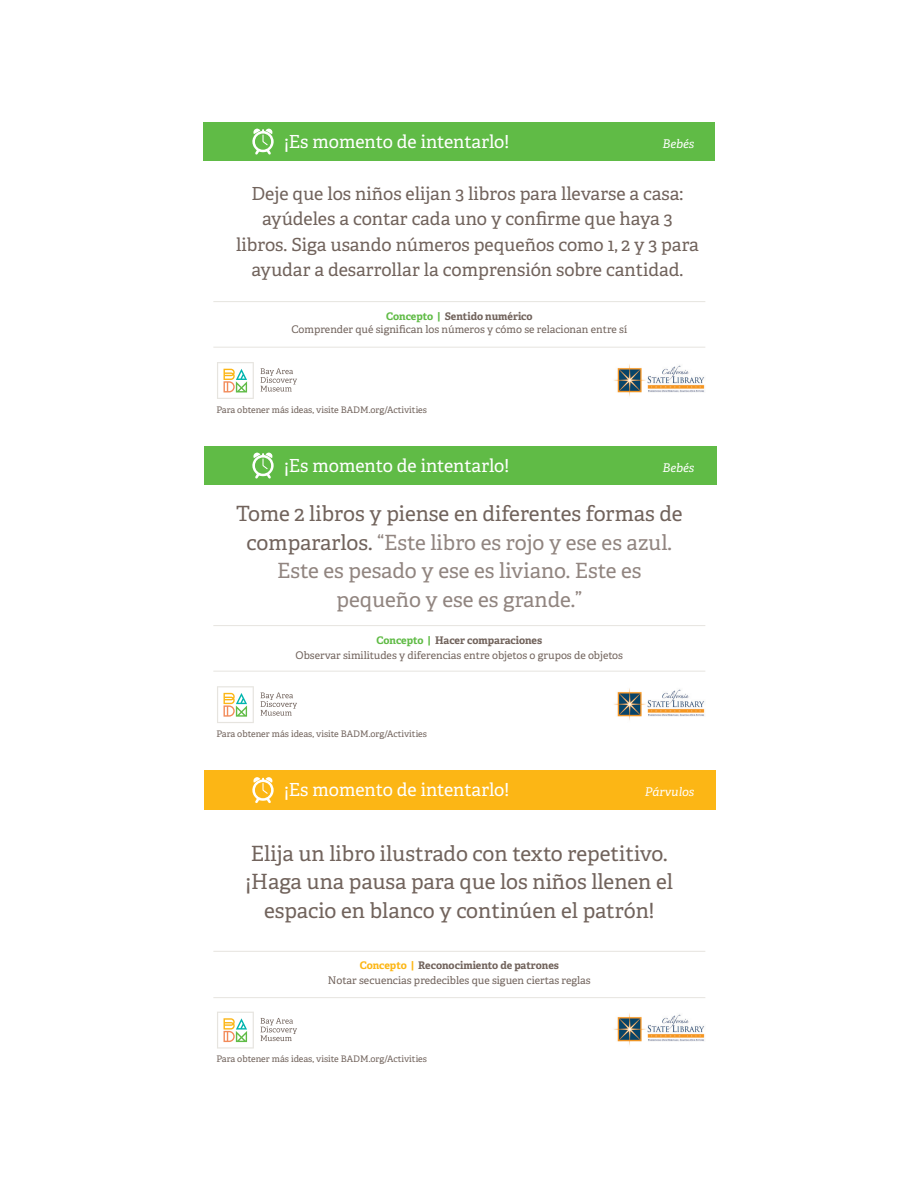
<style>
.page{position:relative;width:918px;height:1188px;background:#fff}
.page>*{position:absolute;margin:0;border:0;box-sizing:border-box;transform-origin:0 0}
.t1{font:21px/28.5px "Adelle PE";color:#918580;text-align:center}
.t2{font:21px/28.5px "Adelle PE";color:#71635c;text-align:center}
.t3{font:18px/25.5px "Adelle PE";color:#71635c;text-align:center}
.t4{font:18px "Adelle PE";letter-spacing:-.005em;color:#fff}
.t5{font:italic 12px "Adelle PE";color:#fff}
.t6{font:10.5px/15.5px "Adelle PE";color:#71635c;text-align:center}
.t7{font:9px "Adelle PE";color:#71635c}
.s1{font-weight:700;color:#60bb46}
.s2{font-weight:700}
.s3{color:#71635c}
.s4{font-weight:700;color:#fcb615}
</style>
<div class="page">
<div style="left:204px;top:122px;width:511px;height:39px;background:#60bb46"></div>
<div style="left:204px;top:446px;width:512px;height:39px;background:#60bb46"></div>
<div style="left:204px;top:770px;width:512px;height:39px;background:#fcb615"></div>
<hr style="left:213px;top:301px;width:492px;height:1px;background:#e6e4df">
<hr style="left:213px;top:625px;width:492px;height:1px;background:#e6e4df">
<hr style="left:213px;top:951px;width:492px;height:1px;background:#e6e4df">
<hr style="left:213px;top:347px;width:492px;height:1px;background:#e6e4df">
<hr style="left:213px;top:671px;width:492px;height:1px;background:#e6e4df">
<hr style="left:213px;top:997px;width:492px;height:1px;background:#e6e4df">
<svg style="left:252px;top:129px;width:22px;height:26px"></svg>
<svg style="left:252px;top:453px;width:22px;height:26px"></svg>
<svg style="left:252px;top:777px;width:22px;height:26px"></svg>
<svg style="left:261px;top:368px;width:36px;height:24px"></svg>
<svg style="left:217px;top:362px;width:37px;height:37px"></svg>
<img style="left:614px;top:364px;width:91px;height:32px">
<svg style="left:261px;top:693px;width:36px;height:23px"></svg>
<svg style="left:217px;top:686px;width:37px;height:37px"></svg>
<img style="left:614px;top:688px;width:91px;height:32px">
<svg style="left:261px;top:1018px;width:36px;height:23px"></svg>
<svg style="left:217px;top:1012px;width:37px;height:37px"></svg>
<img style="left:614px;top:1013px;width:91px;height:32px">
<h2 class="t4" style="left:284px;top:128px;width:227px">¡Es momento de intentarlo!</h2>
<p class="t5" style="left:663px;top:135px;width:33px">Bebés</p>
<h2 class="t3" style="left:236px;top:180px;width:464px">Deje que los niños elijan 3 libros para llevarse a casa: ayúdeles a contar cada uno y confirme que haya 3 libros. Siga usando números pequeños como 1, 2 y 3 para ayudar a desarrollar la comprensión sobre cantidad.</h2>
<p class="t6" style="left:291px;top:309px;width:337px;line-height:13.5px"><span class="s1">Concepto |</span> <span class="s2">Sentido numérico<br></span>Comprender qué significan los números y cómo se relacionan entre sí</p>
<p class="t7" style="left:216px;top:403px;width:212px">Para obtener más ideas, visite BADM.org/Activities</p>
<h2 class="t4" style="left:284px;top:452px;width:227px">¡Es momento de intentarlo!</h2>
<p class="t5" style="left:663px;top:459px;width:33px">Bebés</p>
<h1 class="t1" style="left:236px;top:499px;width:448px"><span class="s3">Tome 2 libros y piense en diferentes formas de compararlos.</span> “Este libro es rojo y ese es azul.<br>Este es pesado y ese es liviano. Este es pequeño y ese es grande.”</h1>
<p class="t6" style="left:296px;top:632px;width:329px"><span class="s1">Concepto |</span> <span class="s2">Hacer comparaciones<br></span>Observar similitudes y diferencias entre objetos o grupos de objetos</p>
<p class="t7" style="left:216px;top:727px;width:212px">Para obtener más ideas, visite BADM.org/Activities</p>
<h2 class="t4" style="left:284px;top:777px;width:227px">¡Es momento de intentarlo!</h2>
<p class="t5" style="left:645px;top:783px;width:51px">Párvulos</p>
<h1 class="t2" style="left:246px;top:838px;width:429px">Elija un libro ilustrado con texto repetitivo. ¡Haga una pausa para que los niños llenen el espacio en blanco y continúen el patrón!</h1>
<p class="t6" style="left:328px;top:957px;width:264px"><span class="s4">Concepto |</span> <span class="s2">Reconocimiento de patrones<br></span>Notar secuencias predecibles que siguen ciertas reglas</p>
<p class="t7" style="left:216px;top:1053px;width:212px">Para obtener más ideas, visite BADM.org/Activities</p>
</div>
